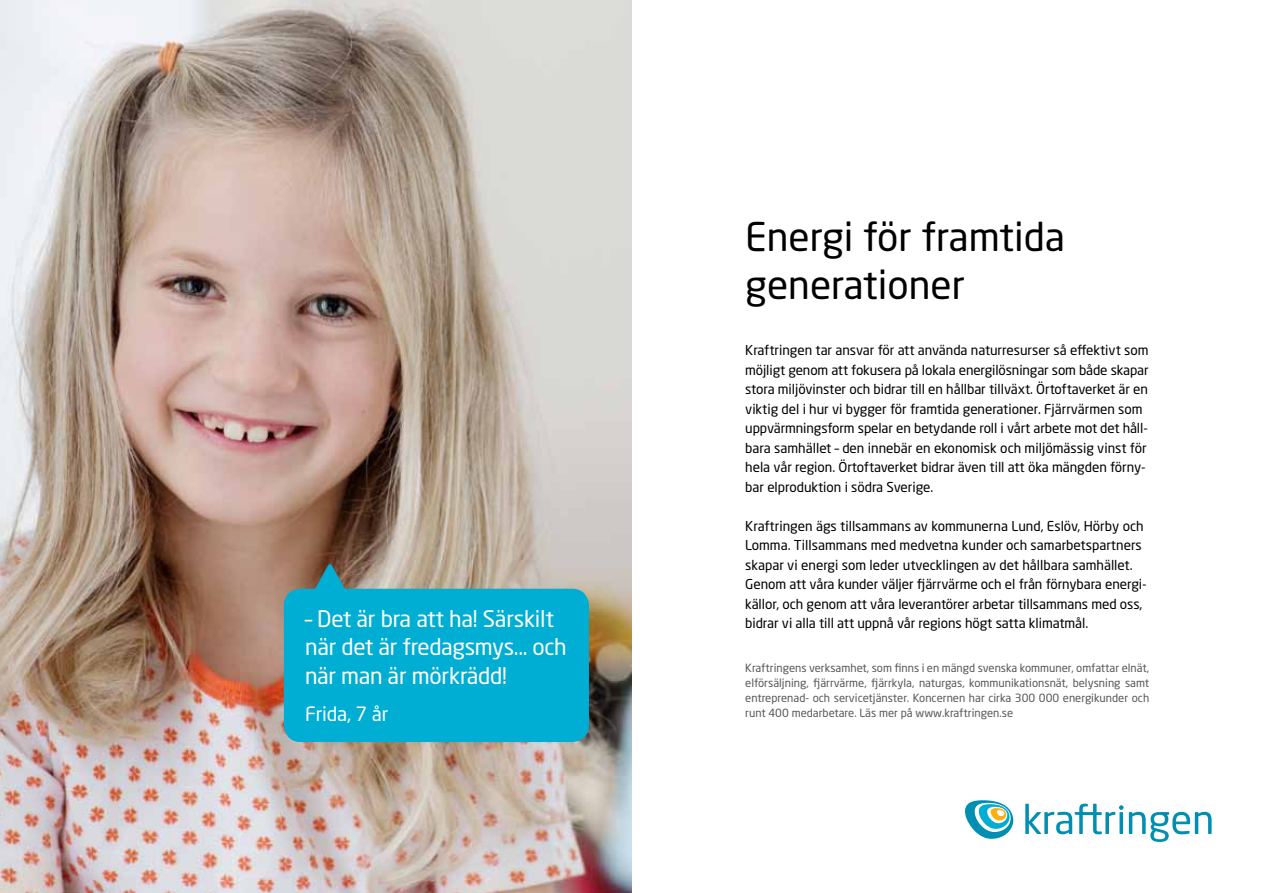
<style>
.page{position:relative;width:1263px;height:893px;background:#fff}
.page>*{position:absolute;margin:0;border:0;box-sizing:border-box;transform-origin:0 0}
.t1{font:39px/48px "Neo Sans Std";color:#000}
.t2{font:22.5px/28.5px "Neo Sans Std";letter-spacing:-.01em;color:#fff}
.t3{font:19.5px "Neo Sans Std";letter-spacing:-.01em;color:#fff}
.t4{font:13.5px/19.5px "Neo Sans Std";letter-spacing:-.005em;color:#000}
.t5{font:11.25px/15px "Neo Sans Std";color:#58585a;text-align:justify}
</style>
<div class="page">
<img style="left:0;top:0;width:631px;height:893px">
<svg style="left:1129px;top:812px;width:82px;height:30px"></svg>
<svg style="left:965px;top:800px;width:49px;height:39px"></svg>
<svg style="left:1025px;top:804px;width:98px;height:30px"></svg>
<div style="left:284px;top:589px;width:305px;height:153px;background:#00add3;border-radius:17px"></div>
<svg style="left:314px;top:564px;width:32px;height:25px"></svg>
<h2 class="t2" style="left:305px;top:604px;width:263px">– Det är bra att ha! Särskilt när det är fredagsmys... och när man är mörkrädd!</h2>
<h3 class="t3" style="left:305px;top:702px;width:85px">Frida, 7 år</h3>
<h1 class="t1" style="left:745px;top:212px;width:321px">Energi för framtida generationer</h1>
<p class="t4" style="left:745px;top:340px;width:405px">Kraftringen tar ansvar för att använda naturresurser så effektivt som möjligt genom att fokusera på lokala energilösningar som både skapar stora miljövinster och bidrar till en hållbar tillväxt. Örtoftaverket är en viktig del i hur vi bygger för framtida generationer. Fjärrvärmen som uppvärmningsform spelar en betydande roll i vårt arbete mot det håll&shy;bara samhället – den innebär en ekonomisk och miljömässig vinst för hela vår region. Örtoftaverket bidrar även till att öka mängden förny&shy;bar elproduktion i södra Sverige.</p>
<p class="t4" style="left:745px;top:516px;width:403px">Kraftringen ägs tillsammans av kommunerna Lund, Eslöv, Hörby och Lomma. Tillsammans med medvetna kunder och samarbetspartners skapar vi energi som leder utvecklingen av det hållbara samhället.<br>Genom att våra kunder väljer fjärrvärme och el från förnybara energi&shy;källor, och genom att våra leverantörer arbetar tillsammans med oss, bidrar vi alla till att uppnå vår regions högt satta klimatmål.</p>
<p class="t5" style="left:745px;top:660px;width:405px">Kraftringens verksamhet, som finns i en mängd svenska kommuner, omfattar elnät, elförsäljning, fjärrvärme, fjärrkyla, naturgas, kommunikationsnät, belysning samt entreprenad- och servicetjänster. Koncernen har cirka 300 000 energikunder och runt 400 medarbetare. Läs mer på www.kraftringen.se</p>
</div>
